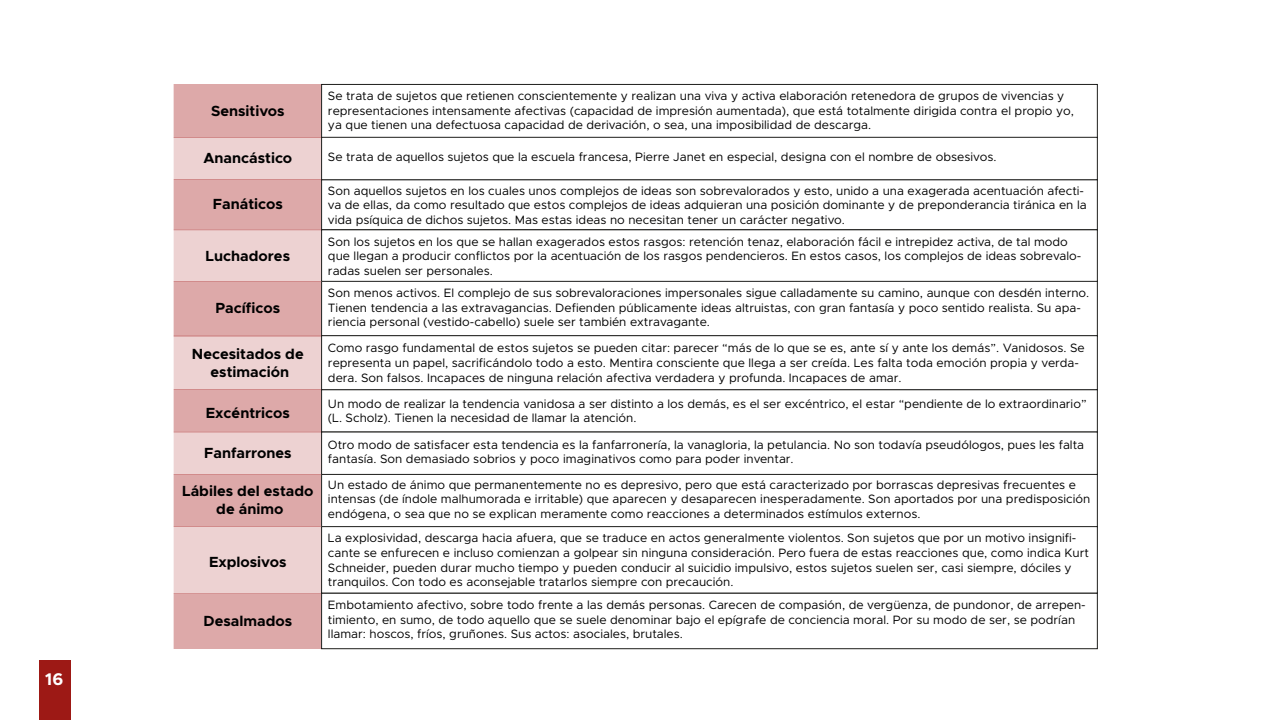
<style>
.page{position:relative;width:1280px;height:720px;background:#fff}
.page>*{position:absolute;margin:0;border:0;box-sizing:border-box;transform-origin:0 0}
.t1{font:700 17px "Metropolis";color:#fff}
.t2{font:700 14.7px/17.7px "Metropolis";color:#000;text-align:center}
.t3{font:12.1px/14.6px "Metropolis";color:#000}
</style>
<div class="page">
<div style="left:39px;top:660px;width:32px;height:60px;background:#9d1915"></div>
<div style="left:174px;top:84px;width:148px;height:54px;background:#dda9a9"></div>
<div style="left:321px;top:84px;width:777px;height:54px;border:1px solid #1d1d1b"></div>
<div style="left:174px;top:180px;width:148px;height:50px;background:#dda9a9"></div>
<div style="left:174px;top:281px;width:148px;height:55px;background:#dda9a9"></div>
<div style="left:174px;top:390px;width:148px;height:42px;background:#dda9a9"></div>
<div style="left:174px;top:474px;width:148px;height:53px;background:#dda9a9"></div>
<div style="left:174px;top:137px;width:148px;height:43px;background:#edd2d2"></div>
<div style="left:321px;top:137px;width:777px;height:43px;border:1px solid #1d1d1b"></div>
<div style="left:174px;top:230px;width:148px;height:51px;background:#edd2d2"></div>
<div style="left:321px;top:229px;width:777px;height:53px;border:1px solid #1d1d1b"></div>
<div style="left:174px;top:336px;width:148px;height:54px;background:#edd2d2"></div>
<div style="left:321px;top:335px;width:777px;height:55px;border:1px solid #1d1d1b"></div>
<div style="left:174px;top:432px;width:148px;height:42px;background:#edd2d2"></div>
<div style="left:321px;top:432px;width:777px;height:43px;border:1px solid #1d1d1b"></div>
<div style="left:174px;top:527px;width:148px;height:66px;background:#edd2d2"></div>
<div style="left:321px;top:526px;width:777px;height:68px;border:1px solid #1d1d1b"></div>
<div style="left:174px;top:593px;width:148px;height:56px;background:#dda9a9"></div>
<div style="left:321px;top:593px;width:777px;height:56px;border:1px solid #1d1d1b"></div>
<h1 class="t1" style="left:45px;top:668px;width:19px">16</h1>
<p class="t2" style="left:211px;top:102px;width:75px">Sensitivos</p>
<p class="t2" style="left:203px;top:150px;width:90px">Anancástico</p>
<p class="t2" style="left:213px;top:196px;width:72px">Fanáticos</p>
<p class="t2" style="left:206px;top:247px;width:86px">Luchadores</p>
<p class="t2" style="left:216px;top:299px;width:66px">Pacíficos</p>
<p class="t2" style="left:192px;top:345px;width:113px">Necesitados de estimación</p>
<p class="t2" style="left:206px;top:404px;width:86px">Excéntricos</p>
<p class="t2" style="left:204px;top:444px;width:89px">Fanfarrones</p>
<p class="t2" style="left:182px;top:482px;width:133px">Lábiles del estado de ánimo</p>
<p class="t2" style="left:209px;top:553px;width:79px">Explosivos</p>
<p class="t2" style="left:204px;top:612px;width:90px">Desalmados</p>
<p class="t3" style="left:328px;top:89px;width:747px">Se trata de sujetos que retienen conscientemente y realizan una viva y activa elaboración retenedora de grupos de vivencias y representaciones intensamente afectivas (capacidad de impresión aumentada), que está totalmente dirigida contra el propio yo, ya que tienen una defectuosa capacidad de derivación, o sea, una imposibilidad de descarga.</p>
<p class="t3" style="left:328px;top:150px;width:670px">Se trata de aquellos sujetos que la escuela francesa, Pierre Janet en especial, designa con el nombre de obsesivos.</p>
<p class="t3" style="left:328px;top:183px;width:760px">Son aquellos sujetos en los cuales unos complejos de ideas son sobrevalorados y esto, unido a una exagerada acentuación afecti&shy;va de ellas, da como resultado que estos complejos de ideas adquieran una posición dominante y de preponderancia tiránica en la vida psíquica de dichos sujetos. Mas estas ideas no necesitan tener un carácter negativo.</p>
<p class="t3" style="left:328px;top:234px;width:755px">Son los sujetos en los que se hallan exagerados estos rasgos: retención tenaz, elaboración fácil e intrepidez activa, de tal modo que llegan a producir conflictos por la acentuación de los rasgos pendencieros. En estos casos, los complejos de ideas sobrevalo&shy;radas suelen ser personales.</p>
<p class="t3" style="left:328px;top:286px;width:763px">Son menos activos. El complejo de sus sobrevaloraciones impersonales sigue calladamente su camino, aunque con desdén interno.<br>Tienen tendencia a las extravagancias. Defienden públicamente ideas altruistas, con gran fantasía y poco sentido realista. Su apa&shy;riencia personal (vestido-cabello) suele ser también extravagante.</p>
<p class="t3" style="left:328px;top:341px;width:758px">Como rasgo fundamental de estos sujetos se pueden citar: parecer “más de lo que se es, ante sí y ante los demás”. Vanidosos. Se representa un papel, sacrificándolo todo a esto. Mentira consciente que llega a ser creída. Les falta toda emoción propia y verda&shy;dera. Son falsos. Incapaces de ninguna relación afectiva verdadera y profunda. Incapaces de amar.</p>
<p class="t3" style="left:328px;top:396px;width:760px">Un modo de realizar la tendencia vanidosa a ser distinto a los demás, es el ser excéntrico, el estar “pendiente de lo extraordinario” (L. Scholz). Tienen la necesidad de llamar la atención.</p>
<p class="t3" style="left:328px;top:437px;width:758px">Otro modo de satisfacer esta tendencia es la fanfarronería, la vanagloria, la petulancia. No son todavía pseudólogos, pues les falta fantasía. Son demasiado sobrios y poco imaginativos como para poder inventar.</p>
<p class="t3" style="left:328px;top:477px;width:764px">Un estado de ánimo que permanentemente no es depresivo, pero que está caracterizado por borrascas depresivas frecuentes e intensas (de índole malhumorada e irritable) que aparecen y desaparecen inesperadamente. Son aportados por una predisposición endógena, o sea que no se explican meramente como reacciones a determinados estímulos externos.</p>
<p class="t3" style="left:328px;top:531px;width:762px">La explosividad, descarga hacia afuera, que se traduce en actos generalmente violentos. Son sujetos que por un motivo insignifi&shy;cante se enfurecen e incluso comienzan a golpear sin ninguna consideración. Pero fuera de estas reacciones que, como indica Kurt Schneider, pueden durar mucho tiempo y pueden conducir al suicidio impulsivo, estos sujetos suelen ser, casi siempre, dóciles y tranquilos. Con todo es aconsejable tratarlos siempre con precaución.</p>
<p class="t3" style="left:328px;top:598px;width:759px">Embotamiento afectivo, sobre todo frente a las demás personas. Carecen de compasión, de vergüenza, de pundonor, de arrepen&shy;timiento, en sumo, de todo aquello que se suele denominar bajo el epígrafe de conciencia moral. Por su modo de ser, se podrían llamar: hoscos, fríos, gruñones. Sus actos: asociales, brutales.</p>
</div>
